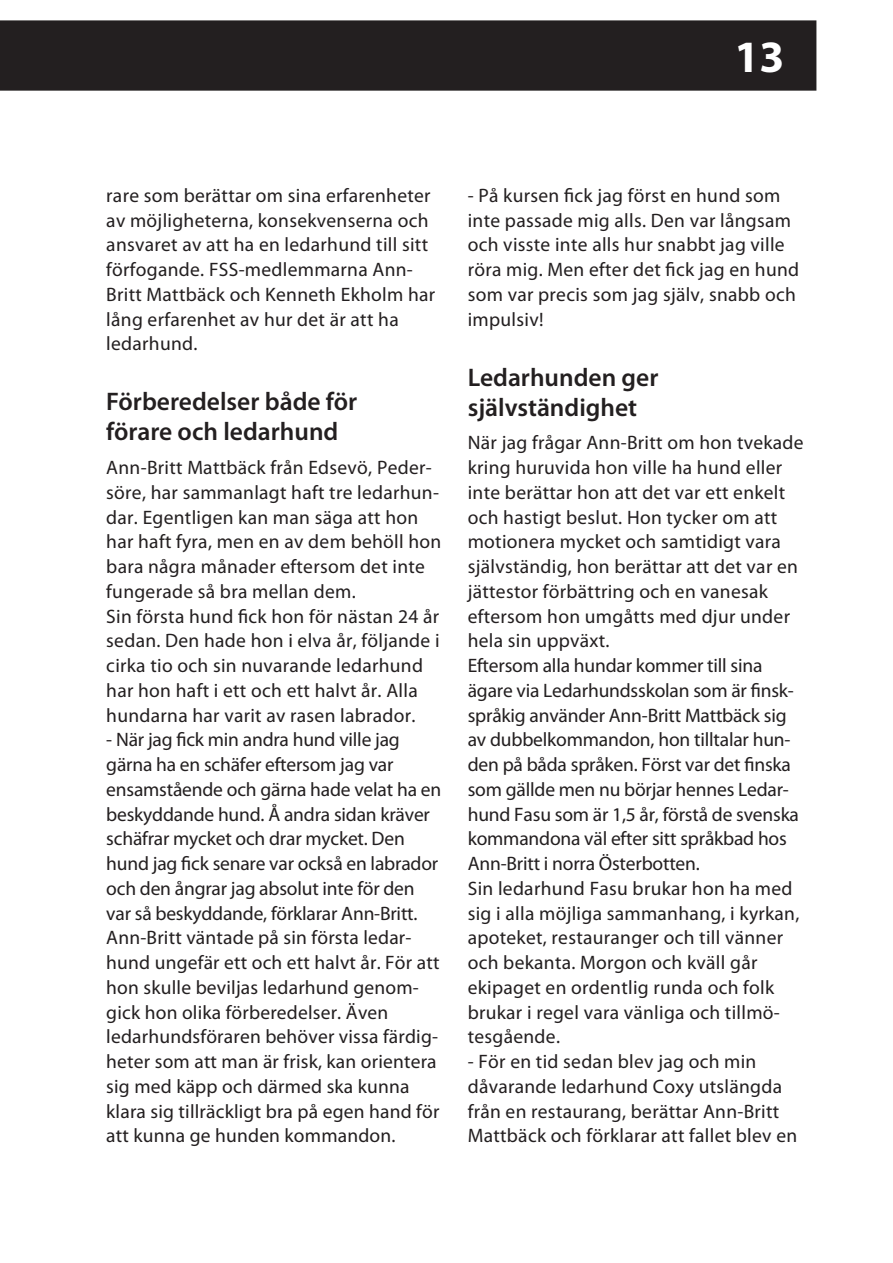
<style>
.page{position:relative;width:893px;height:1263px;background:#fff}
.page>*{position:absolute;margin:0;border:0;box-sizing:border-box;transform-origin:0 0}
.Mastersivunumerot{font:700 45px "Myriad Pro";color:#fff}
._2_rivi_VÄLIOTSIKKO{font:600 25.5px/30px "Myriad Pro";color:#231f20}
.LEIPÄTEKSTI{font:19.5px/24.8px "Myriad Pro";letter-spacing:.015em;color:#231f20}
.LEIPÄTEKSTI-2{font:19.5px/24.8px "Myriad Pro";letter-spacing:-.01em;color:#231f20}
</style>
<div class="page">
<div style="left:0;top:20px;width:816px;height:71px;background:#231f20"></div>
<p class="Mastersivunumerot" style="left:735px;top:32px;width:47px">13</p>
<p class="LEIPÄTEKSTI" style="left:106px;top:183px;width:331px">rare som berättar om sina erfarenheter av möjligheterna, konsekvenserna och ansvaret av att ha en ledarhund till sitt förfogande. FSS-medlemmarna Ann-Britt Mattbäck och Kenneth Ekholm har lång erfarenhet av hur det är att ha ledarhund.</p>
<p class="_2_rivi_VÄLIOTSIKKO" style="left:106px;top:387px;width:252px">Förberedelser både för förare och ledarhund</p>
<p class="LEIPÄTEKSTI" style="left:106px;top:456px;width:337px">Ann-Britt Mattbäck från Edsevö, Peder&shy;söre, har sammanlagt haft tre ledarhun&shy;dar. Egentligen kan man säga att hon har haft fyra, men en av dem behöll hon bara några månader eftersom det inte fungerade så bra mellan dem.</p>
<p class="LEIPÄTEKSTI" style="left:106px;top:604px;width:335px">Sin första hund fick hon för nästan 24 år sedan. Den hade hon i elva år, följande i cirka tio och sin nuvarande ledarhund har hon haft i ett och ett halvt år. Alla hundarna har varit av rasen labrador.</p>
<p class="LEIPÄTEKSTI-2" style="left:106px;top:728px;width:336px">- När jag fick min andra hund ville jag gärna ha en schäfer eftersom jag var ensamstående och gärna hade velat ha en beskyddande hund. Å andra sidan kräver schäfrar mycket och drar mycket. Den hund jag fick senare var också en labrador och den ångrar jag absolut inte för den var så beskyddande, förklarar Ann-Britt.</p>
<p class="LEIPÄTEKSTI" style="left:106px;top:926px;width:335px">Ann-Britt väntade på sin första ledar&shy;hund ungefär ett och ett halvt år. För att hon skulle beviljas ledarhund genom&shy;gick hon olika förberedelser. Även ledarhundsföraren behöver vissa färdig&shy;heter som att man är frisk, kan orientera sig med käpp och därmed ska kunna klara sig tillräckligt bra på egen hand för att kunna ge hunden kommandon.</p>
<p class="LEIPÄTEKSTI" style="left:468px;top:183px;width:333px">- På kursen fick jag först en hund som inte passade mig alls. Den var långsam och visste inte alls hur snabbt jag ville röra mig. Men efter det fick jag en hund som var precis som jag själv, snabb och impulsiv!</p>
<p class="_2_rivi_VÄLIOTSIKKO" style="left:468px;top:362px;width:192px">Ledarhunden ger självständighet</p>
<p class="LEIPÄTEKSTI" style="left:468px;top:431px;width:337px">När jag frågar Ann-Britt om hon tvekade kring huruvida hon ville ha hund eller inte berättar hon att det var ett enkelt och hastigt beslut. Hon tycker om att motionera mycket och samtidigt vara självständig, hon berättar att det var en jättestor förbättring och en vanesak eftersom hon umgåtts med djur under hela sin uppväxt.</p>
<p class="LEIPÄTEKSTI-2" style="left:468px;top:654px;width:333px">Eftersom alla hundar kommer till sina ägare via Ledarhundsskolan som är finsk&shy;språkig använder Ann-Britt Mattbäck sig av dubbelkommandon, hon tilltalar hun&shy;den på båda språken. Först var det finska som gällde men nu börjar hennes Ledar&shy;hund Fasu som är 1,5 år, förstå de svenska kommandona väl efter sitt språkbad hos Ann-Britt i norra Österbotten.</p>
<p class="LEIPÄTEKSTI" style="left:468px;top:876px;width:333px">Sin ledarhund Fasu brukar hon ha med sig i alla möjliga sammanhang, i kyrkan, apoteket, restauranger och till vänner och bekanta. Morgon och kväll går ekipaget en ordentlig runda och folk brukar i regel vara vänliga och tillmö&shy;tesgående.</p>
<p class="LEIPÄTEKSTI" style="left:468px;top:1050px;width:331px">- För en tid sedan blev jag och min dåvarande ledarhund Coxy utslängda från en restaurang, berättar Ann-Britt Mattbäck och förklarar att fallet blev en</p>
</div>
